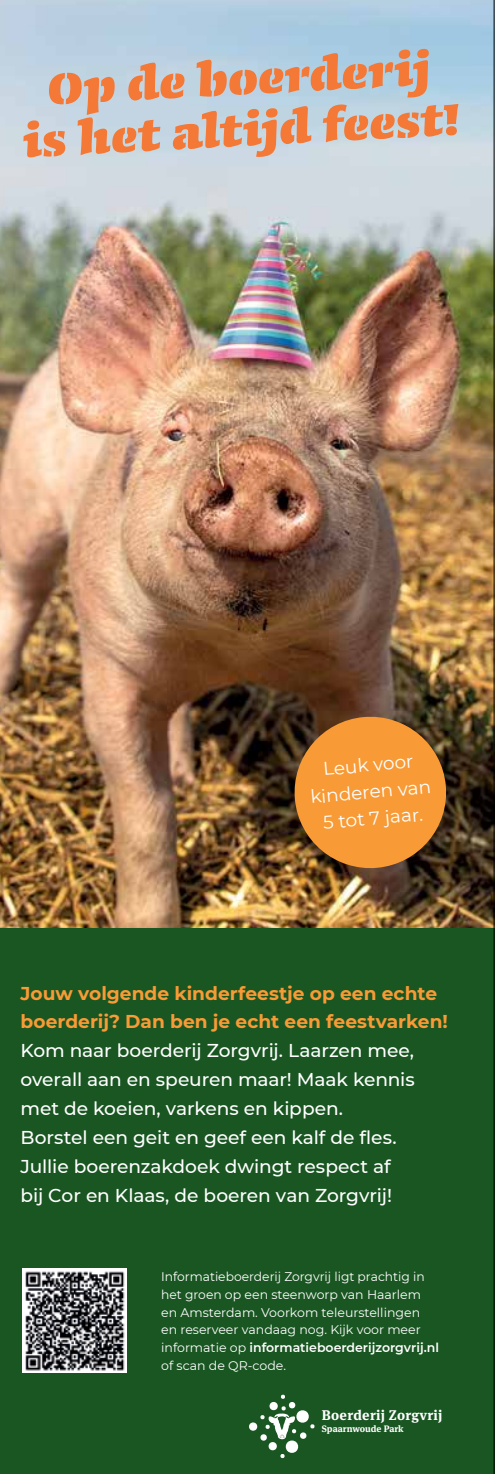
<style>
.page{position:relative;width:497px;height:1474px;background:#fff}
.page>*{position:absolute;margin:0;border:0;box-sizing:border-box;transform-origin:0 0}
.t1{font:900 56.35px/51.4px "Conga Brava Stencil Std";color:#f47836;text-align:center}
.t2{font:500 18.55px/28.9px "Montserrat";letter-spacing:-.005em;color:#fff}
.t3{font:700 18.55px/28.9px "Montserrat";color:#f89b36}
.t4{font:18.38px/26.8px "Montserrat";color:#fff;text-align:center}
.t5{font:700 14px "Meta Serif Pro";letter-spacing:.02em;color:#fff}
.t6{font:12.42px/17.8px "Montserrat";color:#fff}
.t7{font:700 9.28px "Meta Serif Pro";color:#fff}
.s1{font-weight:600}
</style>
<div class="page">
<img style="left:0;top:0;width:494px;height:1473px">
<svg style="left:291px;top:713px;width:158px;height:158px;background:#c67d2f"></svg>
<img style="left:22px;top:1268px;width:104px;height:104px">
<svg style="left:248px;top:1394px;width:66px;height:64px"></svg>
<h1 class="t1" style="left:19px;top:66px;width:439px;rotate:-3deg">Op de boerderij is het altijd feest!</h1>
<p class="t4" style="left:306px;top:756px;width:122px;rotate:-5deg">Leuk voor kinderen van<br>5 tot 7 jaar.</p>
<p class="t3" style="left:20px;top:977px;width:428px">Jouw volgende kinderfeestje op een echte boerderij? Dan ben je echt een feestvarken!</p>
<p class="t2" style="left:20px;top:1035px;width:395px">Kom naar boerderij Zorgvrij. Laarzen mee, overall aan en speuren maar! Maak kennis met de koeien, varkens en kippen.<br>Borstel een geit en geef een kalf de fles.<br>Jullie boerenzakdoek dwingt respect af bij Cor en Klaas, de boeren van Zorgvrij!</p>
<p class="t6" style="left:161px;top:1266px;width:279px">Informatieboerderij Zorgvrij ligt prachtig in het groen op een steenworp van Haarlem en Amsterdam. Voorkom teleurstellingen en reserveer vandaag nog. Kijk voor meer informatie op <span class="s1">informatieboerderijzorgvrij.nl </span>of scan de QR-code.</p>
<p class="t5" style="left:321px;top:1403px;width:122px">Boerderij Zorgvrij</p>
<p class="t7" style="left:321px;top:1421px;width:83px">Spaarnwoude Park</p>
</div>
